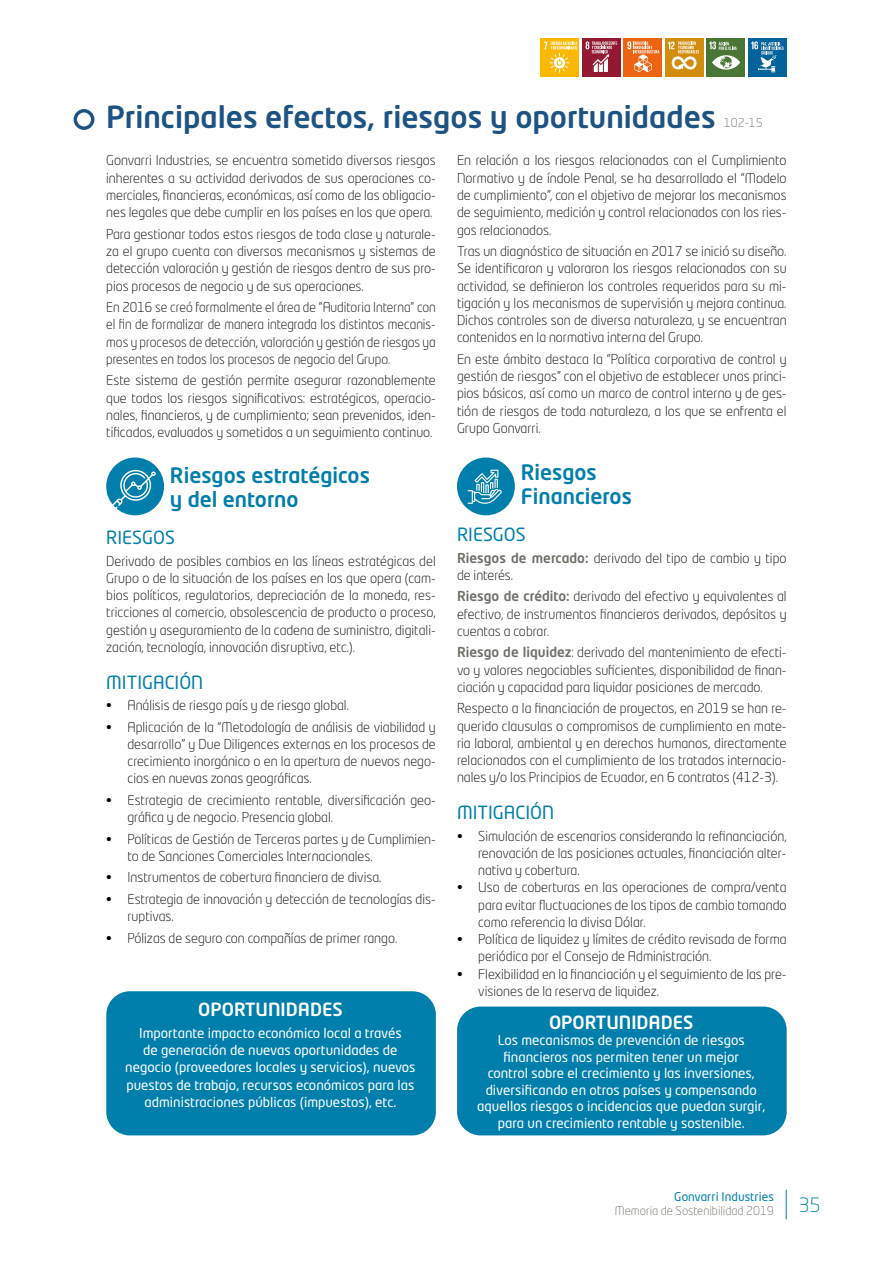
<style>
.page{position:relative;width:893px;height:1263px;background:#fff}
.page>*{position:absolute;margin:0;border:0;box-sizing:border-box;transform-origin:0 0}
.t1{font:500 30px "Neo Tech Std";color:#1d5383}
.t2{font:500 21px/24px "Neo Tech Std";color:#007eac}
.t3{font:300 19.5px "Neo Tech Std";color:#007eac}
.t4{font:18px "Neo Tech Std";color:#007eac}
.t5{font:500 18px "Neo Tech Std";color:#fff}
.t6{font:300 13.5px/17.2px "Neo Tech Std";color:#000;text-align:justify}
.t7{font:13.5px/16.5px "Neo Tech Std";color:#fff;text-align:center}
.t8{font:300 13.5px/17.2px "Neo Tech Std";color:#000;text-align:justify;scale:.96 1}
.t9{font:300 12px "Neo Tech Std";color:#6f6e68}
.t10{font:12px "Neo Tech Std";color:#007eac}
.s1{font-weight:500;color:#6f6e68}
</style>
<div class="page">
<div style="left:74px;top:109px;width:21px;height:21px;border:3px solid #1d5383;border-radius:50%"></div>
<hr style="left:786px;top:1189px;width:1px;height:30px;background:#007eac">
<div style="left:457px;top:457px;width:58px;height:58px;background:#007eac;border-radius:50%"></div>
<div style="left:106px;top:457px;width:58px;height:58px;background:#007eac;border-radius:50%"></div>
<svg style="left:106px;top:470px;width:50px;height:45px"></svg>
<svg style="left:468px;top:470px;width:34px;height:34px"></svg>
<div style="left:582px;top:38px;width:38px;height:39px;background:#931831"></div>
<svg style="left:586px;top:41px;width:31px;height:31px"></svg>
<div style="left:624px;top:38px;width:38px;height:39px;background:#ec6411"></div>
<svg style="left:627px;top:41px;width:32px;height:31px"></svg>
<div style="left:665px;top:38px;width:38px;height:39px;background:#d28d0e"></div>
<svg style="left:668px;top:41px;width:31px;height:28px"></svg>
<div style="left:748px;top:38px;width:39px;height:39px;background:#02629b"></div>
<svg style="left:751px;top:41px;width:33px;height:31px"></svg>
<div style="left:707px;top:38px;width:38px;height:39px;background:#4a7635"></div>
<svg style="left:709px;top:41px;width:31px;height:29px"></svg>
<div style="left:540px;top:38px;width:39px;height:39px;background:#fbb800"></div>
<svg style="left:544px;top:41px;width:33px;height:32px"></svg>
<div style="left:457px;top:1006px;width:330px;height:129px;background:#007eac;border-radius:24px"></div>
<div style="left:106px;top:991px;width:330px;height:144px;background:#007eac;border-radius:24px"></div>
<h1 class="t1" style="left:106px;top:98px;width:611px">Principales efectos, riesgos y oportunidades</h1>
<p class="t9" style="left:724px;top:115px;width:40px">102-15</p>
<p class="t6" style="left:106px;top:152px;width:331px">Gonvarri Industries, se encuentra sometido diversos riesgos inherentes a su actividad derivados de sus operaciones co&shy;merciales, financieras, económicas, así como de las obligacio&shy;nes legales que debe cumplir en los países en los que opera.</p>
<p class="t6" style="left:106px;top:225px;width:331px">Para gestionar todos estos riesgos de toda clase y naturale&shy;za el grupo cuenta con diversos mecanismos y sistemas de detección valoración y gestión de riesgos dentro de sus pro&shy;pios procesos de negocio y de sus operaciones.</p>
<p class="t8" style="left:106px;top:298px;width:345px">En 2016 se creó formalmente el área de “Auditoria Interna” con el fin de formalizar de manera integrada los distintos mecanis&shy;mos y procesos de detección, valoración y gestión de riesgos ya presentes en todos los procesos de negocio del Grupo.</p>
<p class="t6" style="left:106px;top:372px;width:331px">Este sistema de gestión permite asegurar razonablemente que todos los riesgos significativos: estratégicos, operacio&shy;nales, financieros, y de cumplimiento; sean prevenidos, iden&shy;tificados, evaluados y sometidos a un seguimiento continuo.</p>
<h2 class="t2" style="left:170px;top:463px;width:201px">Riesgos estratégicos y del entorno</h2>
<h3 class="t4" style="left:106px;top:526px;width:70px">RIESGOS</h3>
<p class="t6" style="left:106px;top:552px;width:331px">Derivado de posibles cambios en las líneas estratégicas del Grupo o de la situación de los países en los que opera (cam&shy;bios políticos, regulatorios, depreciación de la moneda, res&shy;tricciones al comercio, obsolescencia de producto o proceso, gestión y aseguramiento de la cadena de suministro, digitali&shy;zación, tecnología, innovación disruptiva, etc.).</p>
<h3 class="t4" style="left:106px;top:671px;width:98px">MITIGACIÓN</h3>
<p class="t6" style="left:106px;top:696px;width:244px">• Análisis de riesgo país y de riesgo global.</p>
<p class="t6" style="left:127px;top:718px;width:310px;text-indent:-21px">• Aplicación de la “Metodología de análisis de viabilidad y desarrollo” y Due Diligences externas en los procesos de crecimiento inorgánico o en la apertura de nuevos nego&shy;cios en nuevas zonas geográficas.</p>
<p class="t6" style="left:127px;top:791px;width:310px;text-indent:-21px">• Estrategia de crecimiento rentable, diversificación geo&shy;gráfica y de negocio. Presencia global.</p>
<p class="t6" style="left:127px;top:830px;width:310px;text-indent:-21px">• Políticas de Gestión de Terceras partes y de Cumplimien&shy;to de Sanciones Comerciales Internacionales.</p>
<p class="t6" style="left:106px;top:869px;width:277px">• Instrumentos de cobertura financiera de divisa.</p>
<p class="t6" style="left:127px;top:890px;width:310px;text-indent:-21px">• Estrategia de innovación y detección de tecnologías dis&shy;ruptivas.</p>
<p class="t6" style="left:106px;top:929px;width:293px">• Pólizas de seguro con compañías de primer rango.</p>
<h3 class="t5" style="left:198px;top:998px;width:146px">OPORTUNIDADES</h3>
<p class="t7" style="left:125px;top:1024px;width:292px;line-height:17.2px">Importante impacto económico local a través<br>de generación de nuevas oportunidades de negocio (proveedores locales y servicios), nuevos puestos de trabajo, recursos económicos para las administraciones públicas (impuestos), etc.</p>
<p class="t6" style="left:457px;top:152px;width:331px">En relación a los riesgos relacionados con el Cumplimiento Normativo y de índole Penal, se ha desarrollado el “Modelo de cumplimiento”, con el objetivo de mejorar los mecanismos de seguimiento, medición y control relacionados con los ries&shy;gos relacionados.</p>
<p class="t6" style="left:457px;top:242px;width:331px">Tras un diagnóstico de situación en 2017 se inició su diseño.<br>Se identificaron y valoraron los riesgos relacionados con su actividad, se definieron los controles requeridos para su mi&shy;tigación y los mecanismos de supervisión y mejora continua.<br>Dichos controles son de diversa naturaleza, y se encuentran contenidos en la normativa interna del Grupo.</p>
<p class="t6" style="left:457px;top:350px;width:331px">En este ámbito destaca la “Política corporativa de control y gestión de riesgos” con el objetivo de establecer unos princi&shy;pios básicos, así como un marco de control interno y de ges&shy;tión de riesgos de toda naturaleza, a los que se enfrenta el Grupo Gonvarri.</p>
<h2 class="t2" style="left:521px;top:460px;width:113px">Riesgos<br>Financieros</h2>
<h3 class="t4" style="left:457px;top:523px;width:70px">RIESGOS</h3>
<p class="t6" style="left:457px;top:549px;width:331px"><span class="s1">Riesgos de mercado:</span> derivado del tipo de cambio y tipo de interés.</p>
<p class="t6" style="left:457px;top:588px;width:331px"><span class="s1">Riesgo de crédito:</span> derivado del efectivo y equivalentes al efectivo, de instrumentos financieros derivados, depósitos y cuentas a cobrar.</p>
<p class="t6" style="left:457px;top:644px;width:331px"><span class="s1">Riesgo de liquidez</span>: derivado del mantenimiento de efecti&shy;vo y valores negociables suficientes, disponibilidad de finan&shy;ciación y capacidad para liquidar posiciones de mercado.</p>
<p class="t6" style="left:457px;top:700px;width:331px">Respecto a la financiación de proyectos, en 2019 se han re&shy;querido clausulas o compromisos de cumplimiento en mate&shy;ria laboral, ambiental y en derechos humanos, directamente relacionados con el cumplimiento de los tratados internacio&shy;nales y/o los Principios de Ecuador, en 6 contratos (412-3).</p>
<h3 class="t4" style="left:457px;top:801px;width:98px">MITIGACIÓN</h3>
<p class="t6" style="left:478px;top:827px;width:310px;text-indent:-21px">• Simulación de escenarios considerando la refinanciación, renovación de las posiciones actuales, financiación alter&shy;nativa y cobertura.</p>
<p class="t6" style="left:478px;top:879px;width:310px;text-indent:-21px">• Uso de coberturas en las operaciones de compra/venta para evitar fluctuaciones de los tipos de cambio tomando como referencia la divisa Dólar.</p>
<p class="t6" style="left:478px;top:930px;width:310px;text-indent:-21px">• Política de liquidez y límites de crédito revisada de forma periódica por el Consejo de Administración.</p>
<p class="t6" style="left:478px;top:965px;width:310px;text-indent:-21px">• Flexibilidad en la financiación y el seguimiento de las pre&shy;visiones de la reserva de liquidez.</p>
<h3 class="t5" style="left:549px;top:1010px;width:146px">OPORTUNIDADES</h3>
<p class="t7" style="left:477px;top:1032px;width:289px">Los mecanismos de prevención de riesgos financieros nos permiten tener un mejor<br>control sobre el crecimiento y las inversiones, diversificando en otros países y compensando aquellos riesgos o incidencias que puedan surgir, para un crecimiento rentable y sostenible.</p>
<p class="t10" style="left:674px;top:1189px;width:101px">Gonvarri Industries</p>
<p class="t9" style="left:615px;top:1203px;width:161px">Memoria de Sostenibilidad 2019</p>
<h3 class="t3" style="left:798px;top:1193px;width:24px">35</h3>
</div>
